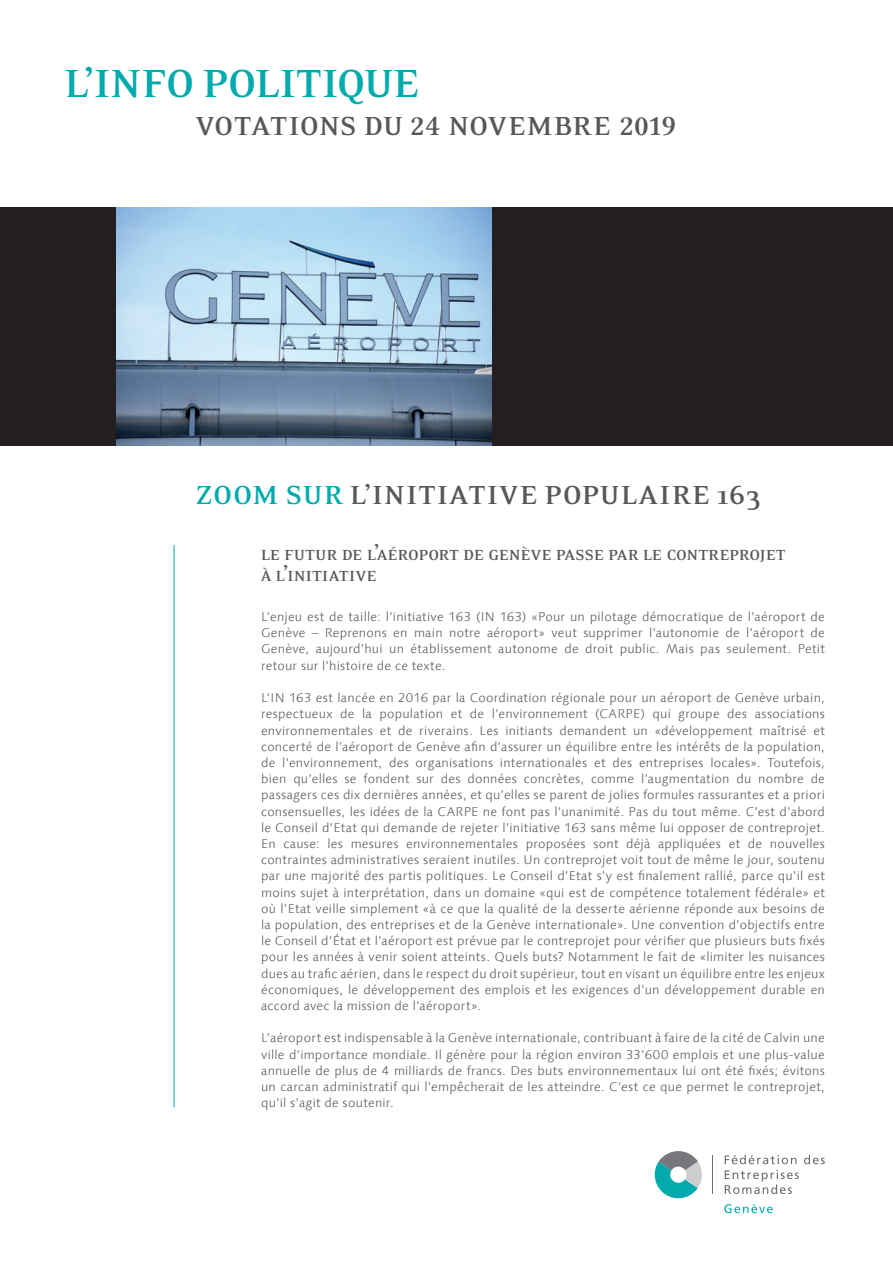
<style>
.page{position:relative;width:893px;height:1263px;background:#fff}
.page>*{position:absolute;margin:0;border:0;box-sizing:border-box;transform-origin:0 0}
.t1{font:700 45px "Eidetic Neo";letter-spacing:.005em;color:#00aaad}
.t2{font:700 30px "Eidetic Neo";letter-spacing:.055em;color:#57585a}
.t3{font:700 30px "Eidetic Neo";letter-spacing:.035em;color:#57585a}
.t4{font:700 16.8px/21px "Eidetic Neo";letter-spacing:.015em;color:#57585a}
.t5{font:300 12.75px/16.2px "Linotype Syntax Com";letter-spacing:.015em;color:#57585a;text-align:justify}
.s1{font-family:"Lin Libertine Z";font-weight:400}
.s2{color:#00aaad}
.s3{font-size:24px}
</style>
<div class="page">
<div style="left:0;top:208px;width:893px;height:238px;background:#231f20"></div>
<hr style="left:174px;top:545px;width:1px;height:562px;background:#00aaad">
<svg style="left:724px;top:1204px;width:49px;height:9px"></svg>
<svg style="left:655px;top:1151px;width:47px;height:47px"></svg>
<svg style="left:725px;top:1155px;width:100px;height:9px"></svg>
<svg style="left:725px;top:1170px;width:74px;height:24px"></svg>
<hr style="left:712px;top:1155px;width:1px;height:39px;background:#6c6d70">
<img style="left:116px;top:208px;width:376px;height:238px">
<h1 class="t1" style="left:64px;top:61px;width:356px">L’INFO POLITIQUE</h1>
<h2 class="t3" style="left:196px;top:111px;width:481px">VOTATIONS DU <span class="s1">24</span> NOVEMBRE <span class="s1">2019</span></h2>
<h2 class="t2" style="left:196px;top:480px;width:566px"><span class="s2">ZOOM SUR</span> L’INITIATIVE POPULAIRE 163</h2>
<h3 class="t4" style="left:261px;top:544px;width:526px">LE FUTUR DE L<span class="s3">’</span>AÉROPORT DE GENÈVE PASSE PAR LE CONTREPROJET<br>À L<span class="s3">’</span>INITIATIVE</h3>
<p class="t5" style="left:261px;top:609px;width:565px">L’enjeu est de taille: l’initiative 163 (IN 163) «Pour un pilotage démocratique de l’aéroport de Genève – Reprenons en main notre aéroport» veut supprimer l’autonomie de l’aéroport de Genève, aujourd’hui un établissement autonome de droit public. Mais pas seulement. Petit retour sur l’histoire de ce texte.</p>
<p class="t5" style="left:261px;top:690px;width:565px">L’IN 163 est lancée en 2016 par la Coordination régionale pour un aéroport de Genève urbain, respectueux de la population et de l’environnement (CARPE) qui groupe des associations environnementales et de riverains. Les initiants demandent un «développement maîtrisé et concerté de l’aéroport de Genève afin d’assurer un équilibre entre les intérêts de la population, de l’environnement, des organisations internationales et des entreprises locales». Toutefois, bien qu’elles se fondent sur des données concrètes, comme l’augmentation du nombre de passagers ces dix dernières années, et qu’elles se parent de jolies formules rassurantes et a priori consensuelles, les idées de la CARPE ne font pas l’unanimité. Pas du tout même. C’est d’abord le Conseil d’Etat qui demande de rejeter l’initiative 163 sans même lui opposer de contreprojet.<br>En cause: les mesures environnementales proposées sont déjà appliquées et de nouvelles contraintes administratives seraient inutiles. Un contreprojet voit tout de même le jour, soutenu par une majorité des partis politiques. Le Conseil d’Etat s’y est finalement rallié, parce qu’il est moins sujet à interprétation, dans un domaine «qui est de compétence totalement fédérale» et où l’Etat veille simplement «à ce que la qualité de la desserte aérienne réponde aux besoins de la population, des entreprises et de la Genève internationale». Une convention d’objectifs entre le Conseil d’État et l’aéroport est prévue par le contreprojet pour vérifier que plusieurs buts fixés pour les années à venir soient atteints. Quels buts? Notamment le fait de «limiter les nuisances dues au trafic aérien, dans le respect du droit supérieur, tout en visant un équilibre entre les enjeux économiques, le développement des emplois et les exigences d’un développement durable en accord avec la mission de l’aéroport».</p>
<p class="t5" style="left:261px;top:1030px;width:565px">L’aéroport est indispensable à la Genève internationale, contribuant à faire de la cité de Calvin une ville d’importance mondiale. Il génère pour la région environ 33’600 emplois et une plus-value annuelle de plus de 4 milliards de francs. Des buts environnementaux lui ont été fixés; évitons un carcan administratif qui l’empêcherait de les atteindre. C’est ce que permet le contreprojet, qu’il s’agit de soutenir.</p>
</div>
